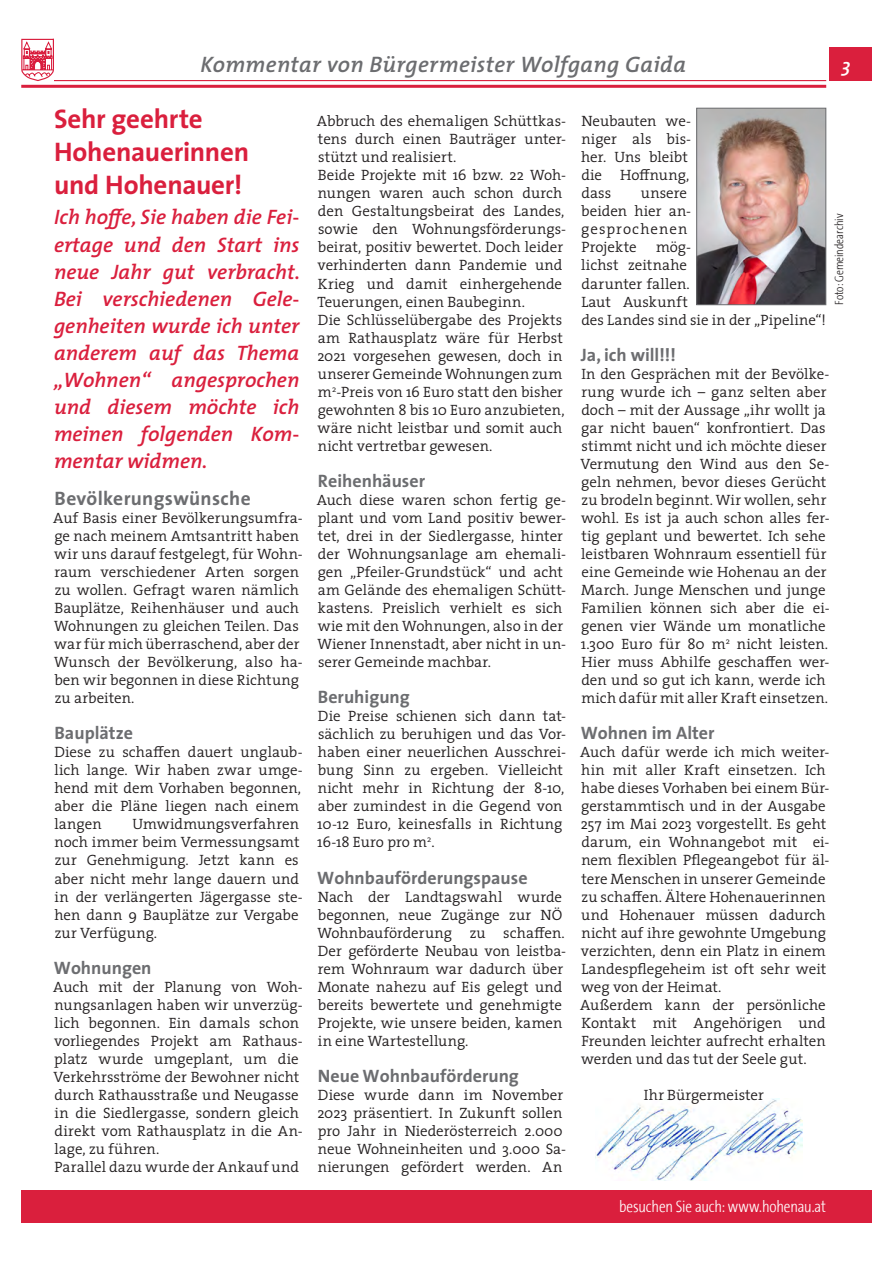
<style>
.page{position:relative;width:893px;height:1263px;background:#fff}
.page>*{position:absolute;margin:0;border:0;box-sizing:border-box;transform-origin:0 0}
.t1{font:27px/33px "The Sans 7 Bold Plain";letter-spacing:-.005em;color:#da1f3d}
.t2{font:italic 600 22.5px "The Mix 6";letter-spacing:.015em;color:#6c6d70}
.t3{font:italic 600 21px/27px "The Mix 6";color:#da1f3d;text-align:justify}
.Zwischenüberschrift{font:19.5px "The Sans 7 Bold Plain";letter-spacing:.015em;color:#6c6d70}
.t4{font:italic 600 19.5px "The Mix 6";color:#fff}
.t5{font:18px "The Sans 7 Bold Plain";color:#6c6d70}
.t6{font:300 16.5px "The Sans Cd C3";letter-spacing:-.005em;color:#fff}
.t7{font:300 15px/18px "The Serif 4";color:#231f20}
.t8{font:300 12px "The Sans Cd C3";letter-spacing:.005em;color:#231f20}
</style>
<div class="page">
<hr style="left:21px;top:80px;width:805px;height:1px;background:#da1f3d">
<div style="left:829px;top:47px;width:43px;height:34px;background:#da1f3d"></div>
<hr style="left:21px;top:85px;width:805px;height:3px;background:#da1f3d">
<svg style="left:21px;top:38px;width:33px;height:1px"></svg>
<svg style="left:21px;top:39px;width:33px;height:42px"></svg>
<div style="left:21px;top:1190px;width:851px;height:33px;background:#da1f3d"></div>
<img style="left:698px;top:110px;width:126px;height:193px">
<div style="left:696px;top:108px;width:130px;height:197px;border:1px solid #6c6d70"></div>
<img style="left:595px;top:1099px;width:207px;height:81px">
<p class="t2" style="left:201px;top:46px;width:487px">Kommentar von Bürgermeister Wolfgang Gaida</p>
<p class="t4" style="left:842px;top:49px;width:10px">3</p>
<p class="t1" style="left:54px;top:101px;width:150px">Sehr geehrte</p>
<p class="t1" style="left:54px;top:134px;width:197px">Hohenauerinnen und Hohenauer!</p>
<p class="t3" style="left:54px;top:203px;width:248px">Ich hoffe, Sie haben die Fei&shy;ertage und den Start ins neue Jahr gut verbracht.<br>Bei verschiedenen Gele&shy;genheiten wurde ich unter anderem auf das Thema „Wohnen“ angesprochen und diesem möchte ich meinen folgenden Kom&shy;mentar widmen.</p>
<p class="Zwischenüberschrift" style="left:55px;top:482px;width:198px">Bevölkerungswünsche</p>
<p class="t7" style="left:53px;top:508px;width:251px">Auf Basis einer Bevölkerungsumfra&shy;ge nach meinem Amtsantritt haben wir uns darauf festgelegt, für Wohn&shy;raum verschiedener Arten sorgen zu wollen. Gefragt waren nämlich<br>Bauplätze, Reihenhäuser und auch<br>Wohnungen zu gleichen Teilen. Das war für mich überraschend, aber der<br>Wunsch der Bevölkerung, also ha&shy;ben wir begonnen in diese Richtung zu arbeiten.</p>
<p class="t5" style="left:55px;top:718px;width:80px">Bauplätze</p>
<p class="t7" style="left:54px;top:743px;width:250px">Diese zu schaffen dauert unglaub&shy;lich lange. Wir haben zwar umge&shy;hend mit dem Vorhaben begonnen, aber die Pläne liegen nach einem langen</p>
<p class="t7" style="left:54px;top:815px;width:250px;text-indent:78px">Umwidmungsverfahren noch immer beim Vermessungsamt zur Genehmigung. Jetzt kann es aber nicht mehr lange dauern und in der verlängerten Jägergasse ste&shy;hen dann 9 Bauplätze zur Vergabe zur Verfügung.</p>
<p class="t5" style="left:54px;top:952px;width:99px">Wohnungen</p>
<p class="t7" style="left:53px;top:977px;width:251px">Auch mit der Planung von Woh&shy;nungsanlagen haben wir unverzüg&shy;lich begonnen. Ein damals schon vorliegendes Projekt am Rathaus&shy;platz wurde umgeplant, um die<br>Verkehrsströme der Bewohner nicht durch Rathausstraße und Neugasse in die Siedlergasse, sondern gleich direkt vom Rathausplatz in die An&shy;lage, zu führen.</p>
<p class="t7" style="left:55px;top:1157px;width:246px">Parallel dazu wurde der Ankauf und</p>
<p class="t7" style="left:317px;top:112px;width:251px;text-align:justify">Abbruch des ehemaligen Schüttkas&shy;tens durch einen Bauträger unter&shy;stützt und realisiert.</p>
<p class="t7" style="left:317px;top:166px;width:250px">Beide Projekte mit 16 bzw. 22 Woh&shy;nungen waren auch schon durch den Gestaltungsbeirat des Landes, sowie den Wohnungsförderungs&shy;beirat, positiv bewertet. Doch leider verhinderten dann Pandemie und<br>Krieg und damit einhergehende<br>Teuerungen, einen Baubeginn.</p>
<p class="t7" style="left:317px;top:310px;width:249px">Die Schlüsselübergabe des Projekts am Rathausplatz wäre für Herbst 2021 vorgesehen gewesen, doch in unserer Gemeinde Wohnungen zum m<sup>2</sup>-Preis von 16 Euro statt den bisher gewohnten 8 bis 10 Euro anzubieten, wäre nicht leistbar und somit auch nicht vertretbar gewesen.</p>
<p class="t5" style="left:318px;top:466px;width:109px">Reihenhäuser</p>
<p class="t7" style="left:317px;top:490px;width:251px">Auch diese waren schon fertig ge&shy;plant und vom Land positiv bewer&shy;tet, drei in der Siedlergasse, hinter der Wohnungsanlage am ehemali&shy;gen „Pfeiler-Grundstück“ und acht am Gelände des ehemaligen Schütt&shy;kastens. Preislich verhielt es sich wie mit den Wohnungen, also in der Wiener Innenstadt, aber nicht in un&shy;serer Gemeinde machbar.</p>
<p class="t5" style="left:318px;top:682px;width:93px">Beruhigung</p>
<p class="t7" style="left:317px;top:707px;width:250px">Die Preise schienen sich dann tat&shy;sächlich zu beruhigen und das Vor&shy;haben einer neuerlichen Ausschrei&shy;bung Sinn zu ergeben. Vielleicht nicht mehr in Richtung der 8-10, aber zumindest in die Gegend von<br>10-12 Euro, keinesfalls in Richtung<br>16-18 Euro pro m<sup>2</sup>.</p>
<p class="t5" style="left:317px;top:862px;width:212px">Wohnbauförderungspause</p>
<p class="t7" style="left:317px;top:887px;width:250px">Nach der Landtagswahl wurde begonnen, neue Zugänge zur NÖ<br>Wohnbauförderung zu schaffen.<br>Der geförderte Neubau von leistba&shy;rem Wohnraum war dadurch über<br>Monate nahezu auf Eis gelegt und bereits bewertete und genehmigte<br>Projekte, wie unsere beiden, kamen in eine Wartestellung.</p>
<p class="t5" style="left:318px;top:1061px;width:203px">Neue Wohnbauförderung</p>
<p class="t7" style="left:317px;top:1085px;width:250px">Diese wurde dann im November 2023 präsentiert. In Zukunft sollen pro Jahr in Niederösterreich 2.000 neue Wohneinheiten und 3.000 Sa&shy;nierungen gefördert werden. An</p>
<p class="t7" style="left:581px;top:112px;width:111px">Neubauten we&shy;niger als bis&shy;her. Uns bleibt die Hoffnung, dass</p>
<p class="t7" style="left:581px;top:184px;width:111px;text-indent:60px">unsere beiden hier an&shy;gesprochenen<br>Projekte</p>
<p class="t8" style="left:833px;top:305px;width:93px;rotate:-90deg">Foto: Gemeindearchiv</p>
<p class="t7" style="left:581px;top:238px;width:246px;text-indent:75px">mög-<br>lichst zeitnahe<br>darunter fallen.<br>Laut Auskunft<br>des Landes sind sie in der „Pipeline“!</p>
<p class="t5" style="left:581px;top:339px;width:96px">Ja, ich will!!!</p>
<p class="t7" style="left:580px;top:364px;width:251px">In den Gesprächen mit der Bevölke&shy;rung wurde ich – ganz selten aber doch – mit der Aussage „ihr wollt ja gar nicht bauen“ konfrontiert. Das stimmt nicht und ich möchte dieser Vermutung den Wind aus den Se&shy;geln nehmen, bevor dieses Gerücht zu brodeln beginnt. Wir wollen, sehr wohl. Es ist ja auch schon alles fer&shy;tig geplant und bewertet. Ich sehe leistbaren Wohnraum essentiell für eine Gemeinde wie Hohenau an der March. Junge Menschen und junge Familien können sich aber die ei&shy;genen vier Wände um monatliche 1.300 Euro für 80 m<sup>2</sup> nicht leisten.<br>Hier muss Abhilfe geschaffen wer&shy;den und so gut ich kann, werde ich mich dafür mit aller Kraft einsetzen.</p>
<p class="t5" style="left:581px;top:718px;width:135px">Wohnen im Alter</p>
<p class="t7" style="left:580px;top:743px;width:251px">Auch dafür werde ich mich weiter&shy;hin mit aller Kraft einsetzen. Ich habe dieses Vorhaben bei einem Bür&shy;gerstammtisch und in der Ausgabe<br>257 im Mai 2023 vorgestellt. Es geht darum, ein Wohnangebot mit ei&shy;nem flexiblen Pflegeangebot für äl&shy;tere Menschen in unserer Gemeinde zu schaffen. Ältere Hohenauerinnen und Hohenauer müssen dadurch nicht auf ihre gewohnte Umgebung verzichten, denn ein Platz in einem<br>Landespflegeheim ist oft sehr weit weg von der Heimat.</p>
<p class="t7" style="left:580px;top:995px;width:247px;text-align:justify">Außerdem kann der persönliche Kontakt mit Angehörigen und Freunden leichter aufrecht erhalten werden und das tut der Seele gut.</p>
<p class="t7" style="left:644px;top:1085px;width:121px">Ihr Bürgermeister</p>
<p class="t6" style="left:619px;top:1199px;width:209px">besuchen Sie auch: www.hohenau.at</p>
</div>
